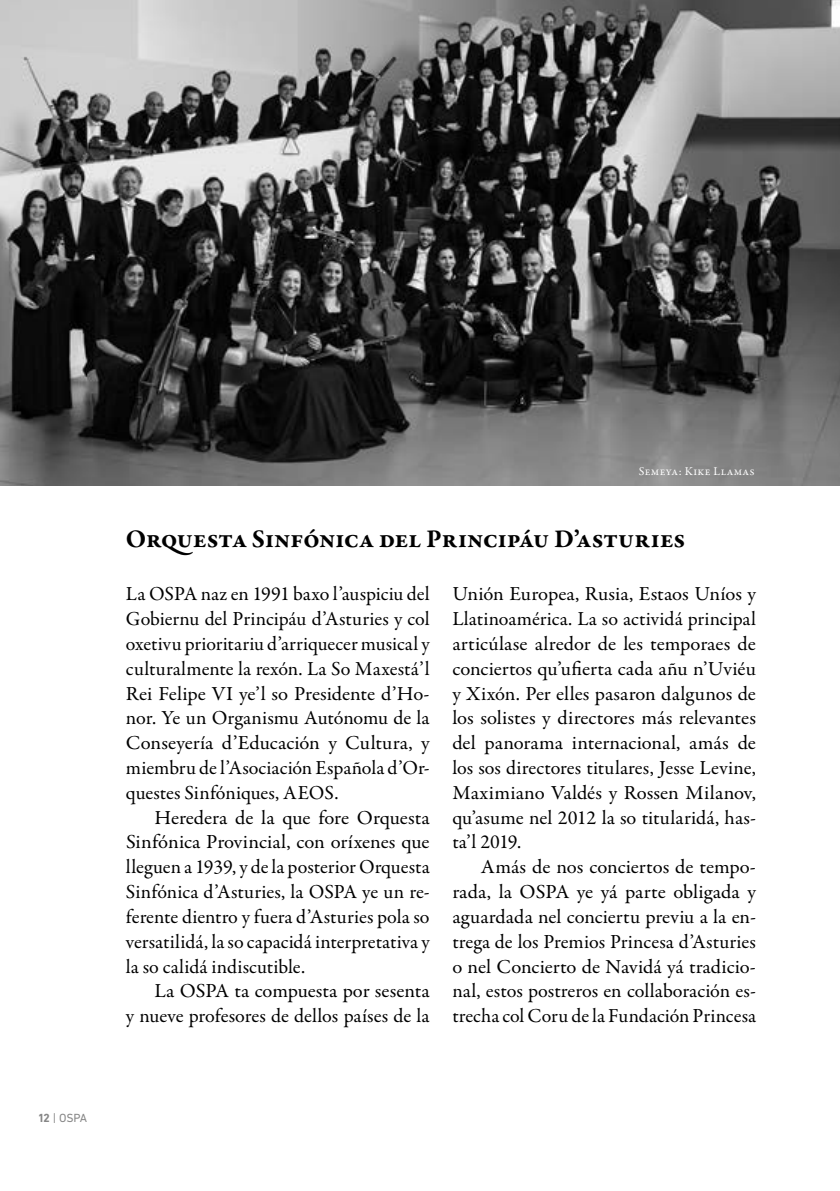
<style>
.page{position:relative;width:840px;height:1191px;background:#fff}
.page>*{position:absolute;margin:0;border:0;box-sizing:border-box;transform-origin:0 0}
.t1{font:700 26px "Garamond Premr Pro";letter-spacing:-.005em;color:#000}
.t2{font:20px/24.8px "Garamond Premr Pro";color:#000;text-align:justify}
.t3{font:12px "Garamond Premr Pro";letter-spacing:.025em;color:#fff}
.t4{font:12px "DIN Next W1 G";color:#878787}
.s1{font-weight:700}
</style>
<div class="page">
<img style="left:0;top:0;width:839px;height:485px">
<p class="t4" style="left:39px;top:1111px;width:50px"><span class="s1">12</span> | OSPA</p>
<p class="t3" style="left:638px;top:464px;width:117px">Semeya: Kike Llamas</p>
<h1 class="t1" style="left:126px;top:523px;width:560px">Orquesta Sinfónica del Principáu D’asturies</h1>
<p class="t2" style="left:126px;top:582px;width:305px">La OSPA naz en 1991 baxo l’auspiciu del Gobiernu del Principáu d’Asturies y col oxetivu prioritariu d’arriquecer musical y culturalmente la rexón. La So Maxestá’l Rei Felipe VI ye’l so Presidente d’Ho&shy;nor. Ye un Organismu Autónomu de la Conseyería d’Educación y Cultura, y miembru de l’Asociación Española d’Or&shy;questes Sinfóniques, AEOS.</p>
<p class="t2" style="left:126px;top:805px;width:305px;text-indent:28px">Heredera de la que fore Orquesta Sinfónica Provincial, con oríxenes que lleguen a 1939, y de la posterior Orquesta Sinfónica d’Asturies, la OSPA ye un re&shy;ferente dientro y fuera d’Asturies pola so versatilidá, la so capacidá interpretativa y la so calidá indiscutible.</p>
<p class="t2" style="left:126px;top:979px;width:305px;text-align:right">La OSPA ta compuesta por sesenta<br>y nueve profesores de dellos países de la</p>
<p class="t2" style="left:452px;top:582px;width:305px">Unión Europea, Rusia, Estaos Uníos y Llatinoamérica. La so actividá principal articúlase alredor de les temporaes de conciertos qu’ufierta cada añu n’Uviéu y Xixón. Per elles pasaron dalgunos de los solistes y directores más relevantes del panorama internacional, amás de los sos directores titulares, Jesse Levine, Maximiano Valdés y Rossen Milanov, qu’asume nel 2012 la so titularidá, has&shy;ta’l 2019.</p>
<p class="t2" style="left:452px;top:855px;width:305px;text-indent:28px">Amás de nos conciertos de tempo&shy;rada, la OSPA ye yá parte obligada y aguardada nel conciertu previu a la en&shy;trega de los Premios Princesa d’Asturies o nel Concierto de Navidá yá tradicio&shy;nal, estos postreros en collaboración es&shy;trecha col Coru de la Fundación Princesa</p>
</div>
